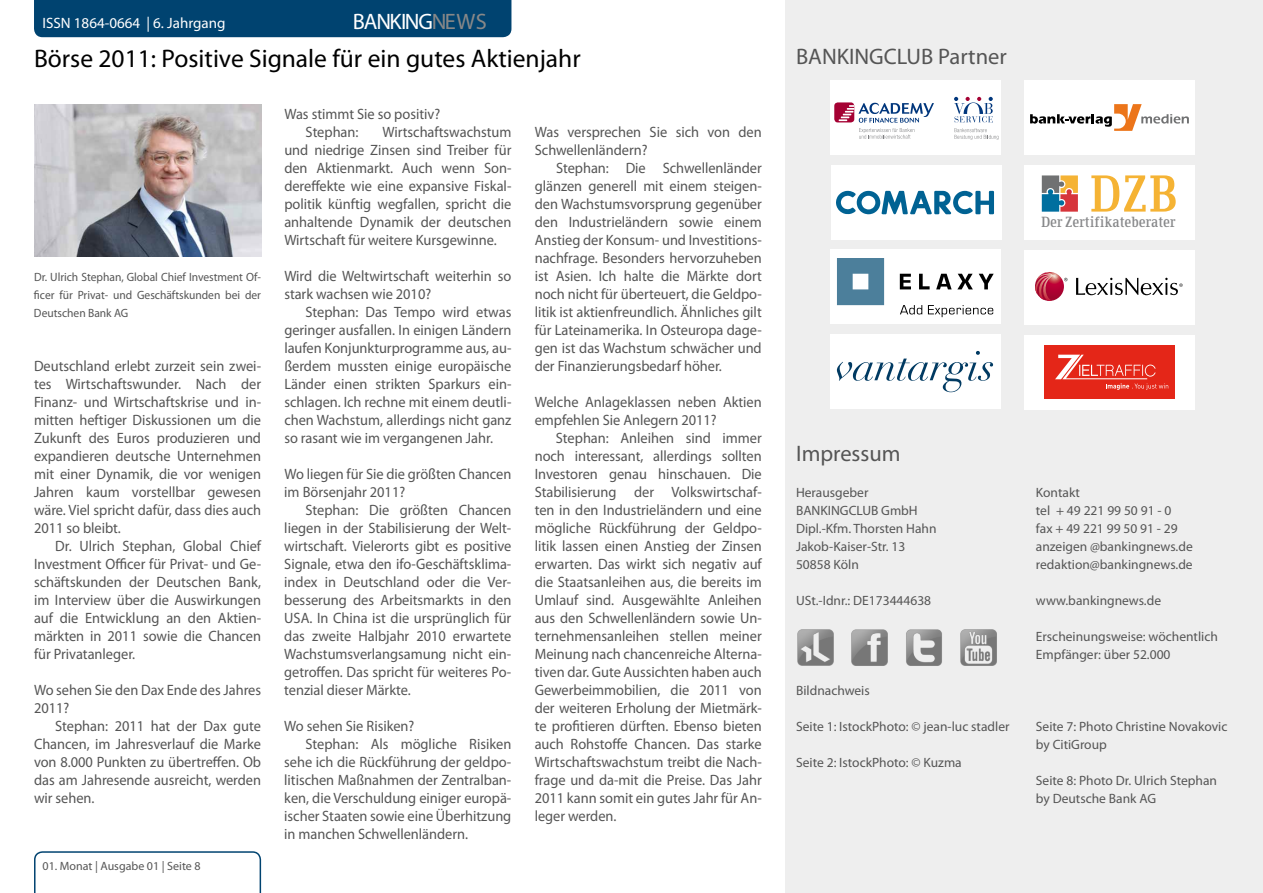
<style>
.page{position:relative;width:1263px;height:893px;background:#fff}
.page>*{position:absolute;margin:0;border:0;box-sizing:border-box;transform-origin:0 0}
.t1{font:50.85px "Communist";color:#f5b334}
.t2{font:25.5px "Myriad Pro";color:#000}
.t3{font:22.5px "Myriad Pro";color:#555}
.t4{font:22.35px "Myriad Pro";letter-spacing:-.05em;color:#fff}
.t5{font:15px/18px "Myriad Pro";color:#555;text-align:justify;scale:.96 1}
.t6{font:15px "Myriad Pro";color:#fff}
.t7{font:14.4px "Communist";letter-spacing:-.055em;color:#87888a}
.t8{font:13.5px/18px "Myriad Pro";color:#555}
.t9{font:12px/18px "Myriad Pro";color:#555;text-align:justify;scale:.96 1}
.t10{font:12px "Myriad Pro";color:#555}
.s1{color:#888}
</style>
<div class="page">
<div style="left:34px;top:0;width:477px;height:37px;background:#004370"></div>
<svg style="left:34px;top:851px;width:227px;height:42px"></svg>
<div style="left:785px;top:0;width:478px;height:893px;background:#eee"></div>
<img style="left:906px;top:629px;width:36px;height:37px">
<img style="left:797px;top:629px;width:37px;height:37px">
<img style="left:960px;top:629px;width:37px;height:37px">
<img style="left:851px;top:629px;width:37px;height:37px">
<img style="left:34px;top:105px;width:227px;height:151px">
<div style="left:831px;top:165px;width:171px;height:75px;background:#fff"></div>
<svg style="left:836px;top:191px;width:158px;height:23px"></svg>
<div style="left:1024px;top:80px;width:171px;height:75px;background:#fff"></div>
<div style="left:1024px;top:165px;width:171px;height:75px;background:#fff"></div>
<div style="left:1024px;top:250px;width:171px;height:75px;background:#fff"></div>
<div style="left:1024px;top:335px;width:171px;height:75px;background:#fff"></div>
<div style="left:830px;top:80px;width:170px;height:75px;background:#fff"></div>
<div style="left:830px;top:250px;width:170px;height:74px;background:#fff"></div>
<div style="left:830px;top:335px;width:170px;height:74px;background:#fff"></div>
<div style="left:834px;top:102px;width:20px;height:20px;background:#a50133;border-radius:4px"></div>
<svg style="left:839px;top:103px;width:95px;height:36px"></svg>
<svg style="left:954px;top:97px;width:44px;height:43px"></svg>
<svg style="left:1030px;top:104px;width:159px;height:27px"></svg>
<svg style="left:1042px;top:175px;width:36px;height:37px"></svg>
<svg style="left:900px;top:274px;width:11px;height:15px"></svg>
<svg style="left:919px;top:274px;width:11px;height:15px"></svg>
<svg style="left:936px;top:274px;width:37px;height:15px"></svg>
<svg style="left:979px;top:274px;width:15px;height:15px"></svg>
<svg style="left:837px;top:258px;width:47px;height:47px;background:#5f8da6"></svg>
<svg style="left:900px;top:305px;width:22px;height:9px"></svg>
<svg style="left:928px;top:305px;width:65px;height:12px"></svg>
<svg style="left:1035px;top:272px;width:32px;height:29px"></svg>
<svg style="left:1076px;top:278px;width:107px;height:17px"></svg>
<div style="left:1045px;top:345px;width:130px;height:54px;background:#e42618"></div>
<svg style="left:1055px;top:355px;width:113px;height:35px"></svg>
<svg style="left:837px;top:351px;width:156px;height:41px"></svg>
<p class="t6" style="left:43px;top:14px;width:8px">ISSN</p>
<p class="t6" style="left:74px;top:14px;width:153px">1864-0664 | 6. Jahrgang</p>
<h3 class="t4" style="left:353px;top:7px;width:136px">banking<span class="s1">news</span></h3>
<h2 class="t2" style="left:34px;top:43px;width:548px">Börse 2011: Positive Signale für ein gutes Aktienjahr</h2>
<p class="t9" style="left:34px;top:268px;width:238px">Dr. Ulrich Stephan, Global Chief I nvestment Of&shy;ficer für Privat- und Geschäftskunden bei der Deutschen Bank AG</p>
<p class="t5" style="left:34px;top:357px;width:238px">Deutschland erlebt zurzeit sein zwei&shy;tes Wirtschaftswunder. Nach der Finanz- und Wirtschaftskrise und in&shy;mitten heftiger Diskussionen um die Zukunft des Euros produzieren und expandieren deutsche Unternehmen mit einer Dynamik, die vor wenigen Jahren kaum vorstellbar gewesen wäre. Viel spricht dafür, dass dies auch 2011 so bleibt.</p>
<p class="t5" style="left:34px;top:537px;width:238px;text-indent:21px">Dr. Ulrich Stephan, Global Chief I nvestment Officer für Privat- und Ge&shy;schäftskunden der Deutschen Bank, im I nterview über die Auswirkungen auf die Entwicklung an den Aktien&shy;märkten in 2011 sowie die Chancen für Privatanleger.</p>
<p class="t5" style="left:34px;top:681px;width:238px">Wo sehen Sie den Dax Ende des Jahres<br>2011?</p>
<p class="t5" style="left:34px;top:717px;width:238px;text-indent:21px">Stephan: 2011 hat der Dax gute Chancen, im Jahresverlauf die Marke von 8.000 Punkten zu übertreffen. Ob das am Jahresende ausreicht, werden wir sehen.</p>
<p class="t10" style="left:43px;top:859px;width:160px">01. Monat | Ausgabe 01 | Seite 8</p>
<p class="t5" style="left:306px;top:105px;width:142px;text-indent:-21px">Was stimmt Sie so positiv?<br>Stephan:</p>
<p class="t5" style="left:284px;top:123px;width:238px;text-indent:98px">Wirtschaftswachstum und niedrige Zinsen sind Treiber für den Aktienmarkt. Auch wenn Son&shy;dereffekte wie eine expansive Fiskal&shy;politik künftig wegfallen, spricht die anhaltende Dynamik der deutschen Wirtschaft für weitere Kursgewinne.</p>
<p class="t5" style="left:284px;top:267px;width:238px">Wird die Weltwirtschaft weiterhin so stark wachsen wie 2010?</p>
<p class="t5" style="left:284px;top:303px;width:238px;text-indent:21px">Stephan: Das Tempo wird etwas geringer ausfallen. I n einigen Ländern laufen Konjunkturprogramme aus, au&shy;ßerdem mussten einige europäische Länder einen strikten Sparkurs ein&shy;schlagen. Ich rechne mit einem deutli&shy;chen Wachstum, allerdings nicht ganz so rasant wie im vergangenen Jahr.</p>
<p class="t5" style="left:284px;top:465px;width:238px">Wo liegen für Sie die größten Chancen im Börsenjahr 2011?</p>
<p class="t5" style="left:284px;top:501px;width:238px;text-indent:21px">Stephan: Die größten Chancen liegen in der Stabilisierung der Welt&shy;wirtschaft. Vielerorts gibt es positive Signale, etwa den ifo-Geschäftsklima&shy;index in Deutschland oder die Ver&shy;besserung des Arbeitsmarkts in den USA. I n China ist die ursprünglich für das zweite Halbjahr 2010 erwartete Wachstumsverlangsamung nicht ein&shy;getroffen. Das spricht für weiteres Po&shy;tenzial dieser Märkte.</p>
<p class="t5" style="left:284px;top:717px;width:137px">Wo sehen Sie Risiken?</p>
<p class="t5" style="left:306px;top:735px;width:216px">Stephan: Als mögliche Risiken</p>
<p class="t5" style="left:284px;top:753px;width:238px">sehe ich die Rückführung der geldpo-</p>
<p class="t5" style="left:284px;top:771px;width:238px">litischen Maßnahmen der Zentralban-</p>
<p class="t5" style="left:284px;top:789px;width:238px">ken, die Verschuldung einiger europä-</p>
<p class="t5" style="left:284px;top:807px;width:238px">ischer Staaten sowie eine Überhitzung</p>
<p class="t5" style="left:284px;top:825px;width:193px">in manchen Schwellenländern.</p>
<p class="t5" style="left:535px;top:123px;width:238px">Was versprechen Sie sich von den<br>Schwellenländern?</p>
<p class="t5" style="left:535px;top:159px;width:238px;text-indent:21px">Stephan: Die Schwellenländer glänzen generell mit einem steigen&shy;den Wachstumsvorsprung gegenüber den I ndustrieländern sowie einem Anstieg der Konsum- und I nvestitions&shy;nachfrage. Besonders hervorzuheben ist Asien. Ich halte die Märkte dort noch nicht für überteuert, die Geldpo&shy;litik ist aktienfreundlich. Ähnliches gilt für Lateinamerika. I n Osteuropa dage&shy;gen ist das Wachstum schwächer und der Finanzierungsbedarf höher.</p>
<p class="t5" style="left:535px;top:393px;width:238px">Welche Anlageklassen neben Aktien empfehlen Sie Anlegern 2011?</p>
<p class="t5" style="left:535px;top:429px;width:238px;text-indent:21px">Stephan: Anleihen sind immer noch interessant, allerdings sollten I nvestoren genau hinschauen. Die Stabilisierung der Volkswirtschaf&shy;ten in den I ndustrieländern und eine mögliche Rückführung der Geldpo&shy;litik lassen einen Anstieg der Zinsen erwarten. Das wirkt sich negativ auf die Staatsanleihen aus, die bereits im Umlauf sind. Ausgewählte Anleihen aus den Schwellenländern sowie Un&shy;ternehmensanleihen stellen meiner Meinung nach chancenreiche Alterna&shy;tiven dar. Gute Aussichten haben auch Gewerbeimmobilien, die 2011 von der weiteren Erholung der Mietmärk&shy;te profitieren dürften. Ebenso bieten auch Rohstoffe Chancen. Das starke Wirtschaftswachstum treibt die Nach&shy;frage und da-mit die Preise. Das Jahr 2011 kann somit ein gutes Jahr für An&shy;leger werden.</p>
<h3 class="t3" style="left:796px;top:43px;width:14px">BANKINGC</h3>
<h3 class="t3" style="left:897px;top:43px;width:112px">LUB Partner</h3>
<h1 class="t1" style="left:1088px;top:172px;width:92px">DZB</h1>
<p class="t7" style="left:1041px;top:216px;width:137px">Der Zertifikateberater</p>
<h3 class="t3" style="left:796px;top:439px;width:106px">I mpressum</h3>
<p class="t8" style="left:796px;top:483px;width:74px">Herausgeber<br>BANKINGC</p>
<p class="t8" style="left:796px;top:501px;width:142px;text-indent:60px">LUB GmbH<br>Dipl.-Kfm. Thorsten Hahn<br>Jakob-Kaiser-Str. 13<br>50858 Köln</p>
<p class="t8" style="left:796px;top:591px;width:137px">USt.-Idnr.: DE173444638</p>
<p class="t8" style="left:796px;top:681px;width:75px">Bildnachweis</p>
<p class="t8" style="left:796px;top:717px;width:215px">Seite 1: IstockPhoto: © jean-luc stadler</p>
<p class="t8" style="left:796px;top:753px;width:167px">Seite 2: IstockPhoto: © Kuzma</p>
<p class="t8" style="left:1036px;top:483px;width:158px">Kontakt<br>tel + 49 221 99 50 91 - 0<br>fax + 49 221 99 50 91 - 29 anzeigen @bankingnews.de redaktion@bankingnews.de</p>
<p class="t8" style="left:1036px;top:591px;width:127px">www.bankingnews.de</p>
<p class="t8" style="left:1036px;top:627px;width:183px">Erscheinungsweise: wöchentlich<br>Empfänger: über 52.000</p>
<p class="t8" style="left:1036px;top:717px;width:193px">Seite 7: Photo Christine Novakovic by CitiGroup</p>
<p class="t8" style="left:1036px;top:771px;width:183px">Seite 8: Photo Dr. Ulrich Stephan by Deutsche Bank AG</p>
</div>
